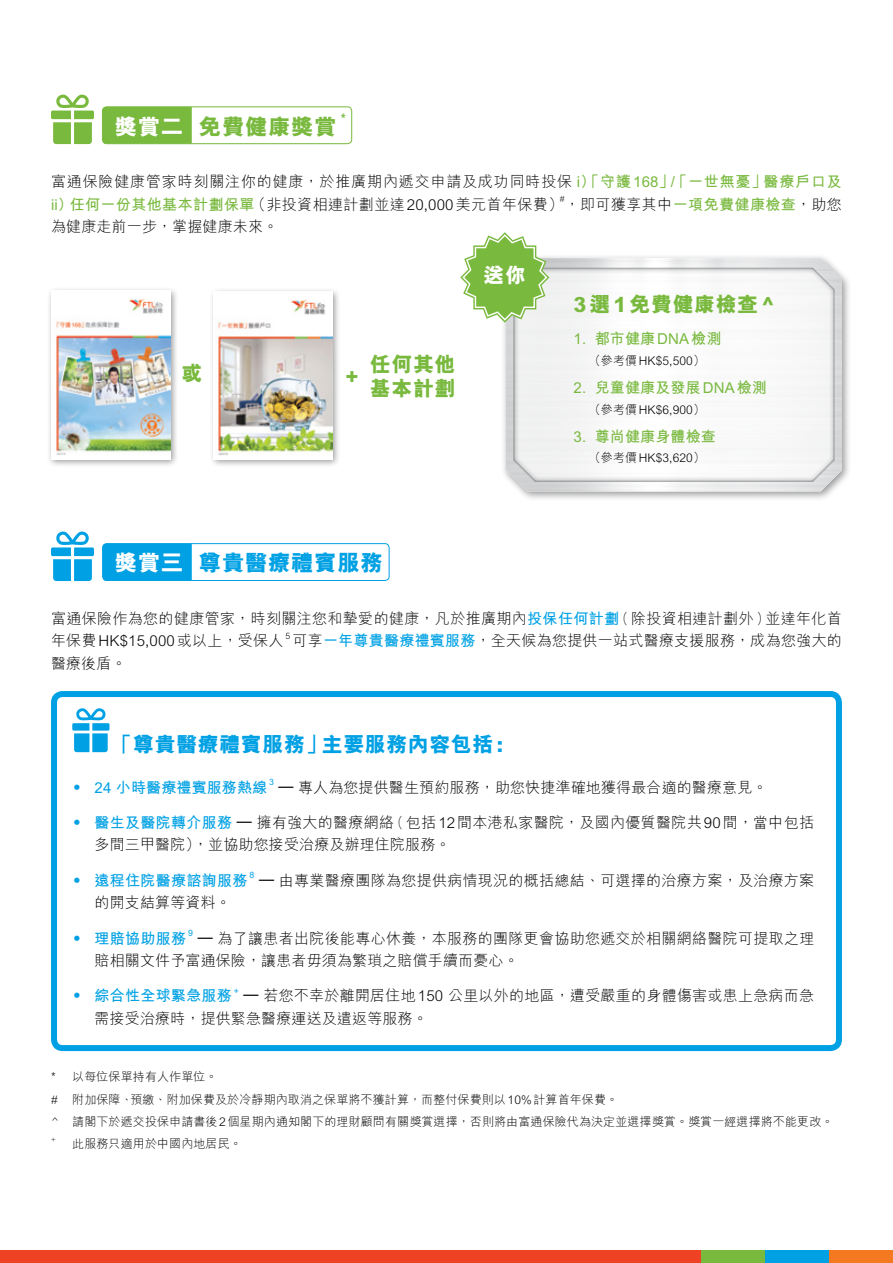
<style>
.page{position:relative;width:893px;height:1263px;background:#fff}
.page>*{position:absolute;margin:0;border:0;box-sizing:border-box;transform-origin:0 0}
.t1{font:800 22.5px "M Hei HK";letter-spacing:.025em;color:#00a1e4}
.t2{font:800 22.5px "M Hei HK";letter-spacing:.025em;color:#79b93e}
.t3{font:800 21px/24px "M Hei HK";letter-spacing:.025em;color:#79b93e}
.t4{font:800 21px "M Hei HK";letter-spacing:.025em;color:#00a1e4}
.t5{font:800 21px "M Hei HK";color:#fff}
.t6{font:300 15px/22.5px "M Hei HK";letter-spacing:.02em;color:#000}
.t7{font:300 15px/22.5px "M Hei HK";letter-spacing:.055em;color:#000}
.t8{font:700 15px "M Hei HK";letter-spacing:.02em;color:#00a1e4}
.t9{font:700 15px "M Hei HK";letter-spacing:.01em;color:#79b93e}
.t10{font:800 13.05px "M Hei HK";color:#79b93e}
.t11{font:300 12px/22.2px "M Hei HK";letter-spacing:.01em;color:#000}
.t12{font:700 8.7px "M Hei HK";color:#00a1e4}
.t13{font:300 8.7px "M Hei HK";color:#000}
.t14{font:300 7.05px "M Hei HK";color:#000}
.s1{color:#fff}
.s2{font-weight:700;color:#79b93e}
.s3{font-weight:700;color:#00a1e4}
.s4{font-weight:300}
.s5{color:#00a1e4}
</style>
<div class="page">
<div style="left:0;top:1250px;width:701px;height:13px;background:#ef4123"></div>
<div style="left:701px;top:1250px;width:64px;height:13px;background:#79b93e"></div>
<div style="left:765px;top:1250px;width:64px;height:13px;background:#00a1e4"></div>
<div style="left:829px;top:1250px;width:64px;height:13px;background:#f47920"></div>
<div style="left:102px;top:108px;width:90px;height:36px;background:#79b93e"></div>
<div style="left:102px;top:106px;width:250px;height:38px;border:1px solid #79b93e;border-radius:4px"></div>
<svg style="left:51px;top:95px;width:43px;height:49px"></svg>
<svg style="left:51px;top:531px;width:43px;height:50px"></svg>
<div style="left:46px;top:286px;width:133px;height:182px;background:#000;opacity:.4"></div>
<img style="left:51px;top:290px;width:119px;height:169px">
<div style="left:209px;top:287px;width:131px;height:181px;background:#000;opacity:.4"></div>
<img style="left:214px;top:291px;width:118px;height:168px">
<div style="left:500px;top:253px;width:351px;height:249px;background:#000;opacity:.4"></div>
<img style="left:506px;top:258px;width:336px;height:233px">
<div style="left:512px;top:266px;width:324px;height:216px;background:#000;opacity:.75"></div>
<svg style="left:460px;top:232px;width:89px;height:91px"></svg>
<div style="left:51px;top:691px;width:791px;height:360px;border:6px solid #00a1e4;border-radius:9px"></div>
<svg style="left:72px;top:708px;width:37px;height:44px"></svg>
<div style="left:104px;top:545px;width:88px;height:34px;background:#00a1e4"></div>
<div style="left:102px;top:543px;width:287px;height:38px;border:1px solid #00a1e4;border-radius:4px"></div>
<h1 class="t2" style="left:115px;top:111px;width:223px"><span class="s1">獎賞二</span> 免費健康獎賞</h1>
<p class="t10" style="left:340px;top:110px;width:8px">*</p>
<p class="t7" style="left:51px;top:170px;width:792px">富通保險健康管家時刻關注你的健康，於推廣期內遞交申請及成功同時投保 <span class="s2">i）「守護168」/ 「一世無憂」醫療戶口及ii）任何一份其他基本計劃保單</span>（非投資相連計劃並達20,000美元首年保費），即可獲享其中<span class="s2">一項免費健康檢查</span>，助您</p>
<p class="t13" style="left:560px;top:193px;width:6px">#</p>
<p class="t6" style="left:51px;top:215px;width:229px">為健康走前一步，掌握健康未來。</p>
<h2 class="t3" style="left:181px;top:361px;width:22px">或</h2>
<h2 class="t3" style="left:345px;top:365px;width:15px">+</h2>
<h2 class="t3" style="left:370px;top:353px;width:87px">任何其他基本計劃</h2>
<h2 class="t5" style="left:484px;top:261px;width:44px">送你</h2>
<h2 class="t3" style="left:573px;top:292px;width:202px">3選1免費健康檢查^</h2>
<p class="t9" style="left:573px;top:327px;width:149px">1. 都市健康DNA檢測</p>
<p class="t11" style="left:589px;top:349px;width:118px">（參考價HK$5,500）</p>
<p class="t9" style="left:573px;top:377px;width:195px">2. 兒童健康及發展DNA檢測</p>
<p class="t11" style="left:589px;top:398px;width:118px">（參考價HK$6,900）</p>
<p class="t9" style="left:573px;top:426px;width:144px">3. 尊尚健康身體檢查</p>
<p class="t11" style="left:589px;top:446px;width:118px">（參考價HK$3,620）</p>
<h1 class="t1" style="left:115px;top:548px;width:270px"><span class="s1">獎賞三</span> 尊貴醫療禮賓服務</h1>
<p class="t6" style="left:51px;top:606px;width:792px">富通保險作為您的健康管家，時刻關注您和摯愛的健康，凡於推廣期內<span class="s3">投保任何計劃</span>(除投資相連計劃外)並達年化首年保費HK$15,000或以上，受保人</p>
<p class="t13" style="left:286px;top:630px;width:6px">5</p>
<p class="t6" style="left:292px;top:629px;width:551px">可享<span class="s3">一年尊貴醫療禮賓服務</span>，全天候為您提供一站式醫療支援服務，成為您強大的</p>
<p class="t6" style="left:51px;top:651px;width:77px">醫療後盾。</p>
<h2 class="t4" style="left:112px;top:731px;width:393px">「尊貴醫療禮賓服務」主要服務內容包括:</h2>
<p class="t8" style="left:70px;top:776px;width:199px"><span class="s4">•</span> 24 小時醫療禮賓服務熱線</p>
<p class="t12" style="left:269px;top:776px;width:6px">3</p>
<p class="t6" style="left:279px;top:775px;width:490px">– 專人為您提供醫生預約服務，助您快捷準確地獲得最合適的醫療意見。</p>
<p class="t6" style="left:95px;top:811px;width:721px;text-indent:-25px"><span class="s5">•</span> <span class="s3">醫生及醫院轉介服務</span> – 擁有強大的醫療網絡(包括12間本港私家醫院，及國內優質醫院共90間，當中包括多間三甲醫院），並協助您接受治療及辦理住院服務。</p>
<p class="t8" style="left:70px;top:869px;width:179px"><span class="s4">•</span> 遠程住院醫療諮詢服務</p>
<p class="t12" style="left:250px;top:869px;width:6px">8</p>
<p class="t6" style="left:259px;top:868px;width:557px">– 由專業醫療團隊為您提供病情現況的概括總結、可選擇的治療方案，及治療方案</p>
<p class="t6" style="left:95px;top:891px;width:138px">的開支結算等資料。</p>
<p class="t8" style="left:70px;top:927px;width:118px"><span class="s4">•</span> 理賠協助服務</p>
<p class="t12" style="left:188px;top:926px;width:6px">9</p>
<p class="t6" style="left:95px;top:926px;width:721px;text-indent:103px">– 為了讓患者出院後能專心休養，本服務的團隊更會協助您遞交於相關網絡醫院可提取之理賠相關文件予富通保險，讓患者毋須為繁瑣之賠償手續而憂心。</p>
<p class="t8" style="left:70px;top:985px;width:164px"><span class="s4">•</span> 綜合性全球緊急服務</p>
<p class="t12" style="left:234px;top:984px;width:7px">+</p>
<p class="t6" style="left:95px;top:984px;width:721px;text-indent:149px">– 若您不幸於離開居住地150 公里以外的地區，遭受嚴重的身體傷害或患上急病而急需接受治療時，提供緊急醫療運送及遣返等服務。</p>
<p class="t11" style="left:51px;top:1065px;width:784px">* 以每位保單持有人作單位。<br># 附加保障、預繳、附加保費及於冷靜期內取消之保單將不獲計算，而整付保費則以10%計算首年保費。<br>^ 請閣下於遞交投保申請書後2個星期內通知閣下的理財顧問有關獎賞選擇，否則將由富通保險代為決定並選擇獎賞。獎賞一經選擇將不能更改。</p>
<p class="t14" style="left:51px;top:1134px;width:6px">+</p>
<p class="t11" style="left:72px;top:1132px;width:171px">此服務只適用於中國內地居民。</p>
</div>
